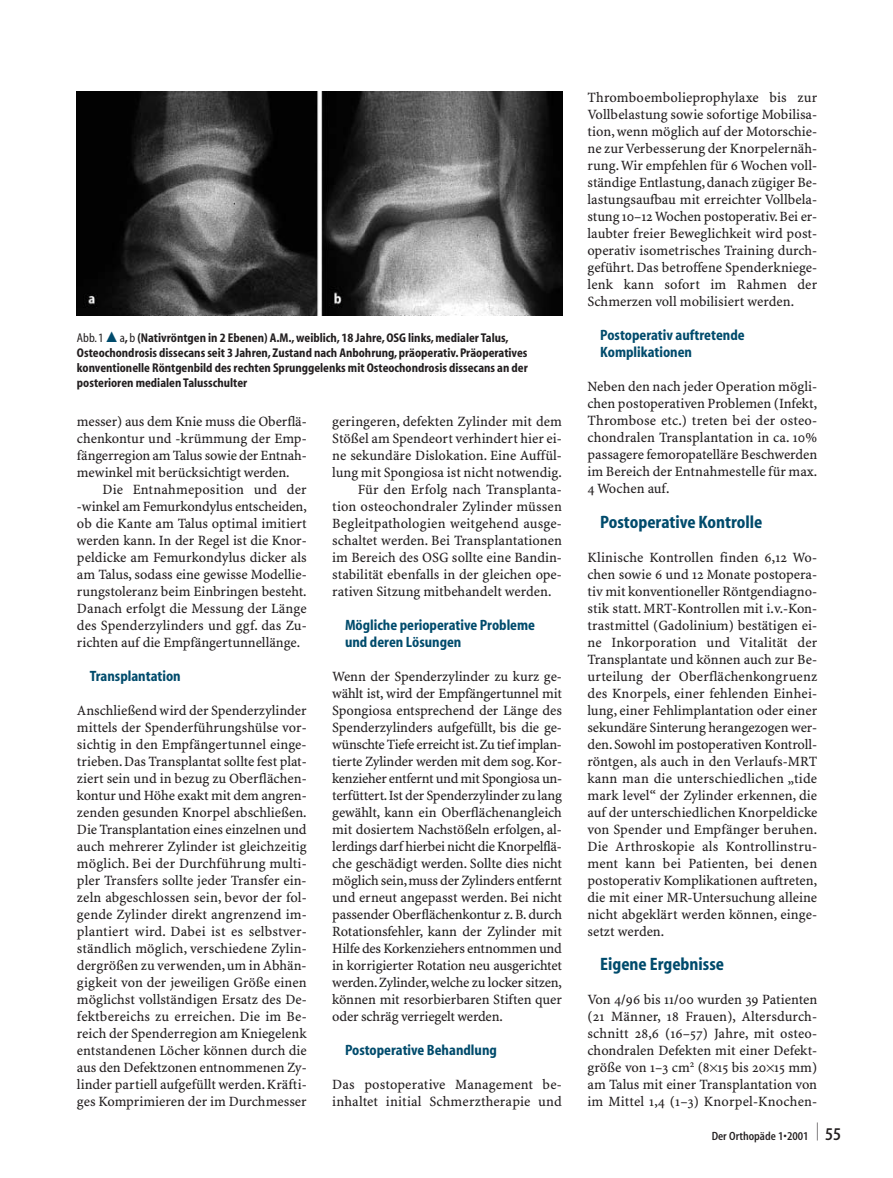
<style>
.page{position:relative;width:893px;height:1178px;background:#fff}
.page>*{position:absolute;margin:0;border:0;box-sizing:border-box;transform-origin:0 0}
.t1{font:700 condensed 18px "S Myriad";color:#004b6c}
.t2{font:700 condensed 15px/17px "S Myriad";color:#004b6c}
.t3{font:14.25px/17px "S Minion Plus";color:#231f20;text-align:justify}
.t4{font:700 condensed 12.75px/15px "S Myriad";color:#231f20}
.t5{font:600 condensed 12px "S Myriad";color:#231f20}
.s1{font-weight:400}
.s2{font-family:"Mathematical Pi Six";font-weight:400;font-stretch:normal;font-size:14.25px;color:#004b6c}
.s3{font-size:18px}
</style>
<div class="page">
<img style="left:77px;top:91px;width:485px;height:224px">
<p class="t4" style="left:77px;top:332px;width:452px"><span class="s1">Abb.1</span> <span class="s2">-</span> <span class="s1">a</span>, <span class="s1">b</span> (Nativröntgen in 2 Ebenen) A.M., weiblich, 18 Jahre, OSG links, medialer Talus, Osteochondrosis dissecans seit 3 Jahren, Zustand nach Anbohrung, präoperativ. Präoperatives konventionelle Röntgenbild des rechten Sprunggelenks mit Osteochondrosis dissecans an der posterioren medialen Talusschulter</p>
<p class="t3" style="left:77px;top:413px;width:231px">messer) aus dem Knie muss die Oberflä&shy;chenkontur und -krümmung der Emp&shy;fängerregion am Talus sowie der Entnah&shy;mewinkel mit berücksichtigt werden.</p>
<p class="t3" style="left:77px;top:481px;width:231px;text-indent:26px">Die Entnahmeposition und der -winkel am Femurkondylus entscheiden, ob die Kante am Talus optimal imitiert werden kann. In der Regel ist die Knor&shy;peldicke am Femurkondylus dicker als am Talus, sodass eine gewisse Modellie&shy;rungstoleranz beim Einbringen besteht.<br>Danach erfolgt die Messung der Länge des Spenderzylinders und ggf. das Zu&shy;richten auf die Empfängertunnellänge.</p>
<p class="t2" style="left:90px;top:669px;width:92px">Transplantation</p>
<p class="t3" style="left:77px;top:703px;width:231px">Anschließend wird der Spenderzylinder mittels der Spenderführungshülse vor&shy;sichtig in den Empfängertunnel einge&shy;trieben. Das Transplantat sollte fest plat&shy;ziert sein und in bezug zu Oberflächen&shy;kontur und Höhe exakt mit dem angren&shy;zenden gesunden Knorpel abschließen.<br>Die Transplantation eines einzelnen und auch mehrerer Zylinder ist gleichzeitig möglich. Bei der Durchführung multi&shy;pler Transfers sollte jeder Transfer ein&shy;zeln abgeschlossen sein, bevor der fol&shy;gende Zylinder direkt angrenzend im&shy;plantiert wird. Dabei ist es selbstver&shy;ständlich möglich, verschiedene Zylin&shy;dergrößen zu verwenden, um in Abhän&shy;gigkeit von der jeweiligen Größe einen möglichst vollständigen Ersatz des De&shy;fektbereichs zu erreichen. Die im Be&shy;reich der Spenderregion am Kniegelenk entstandenen Löcher können durch die aus den Defektzonen entnommenen Zy&shy;linder partiell aufgefüllt werden. Kräfti&shy;ges Komprimieren der im Durchmesser</p>
<p class="t3" style="left:332px;top:413px;width:231px">geringeren, defekten Zylinder mit dem</p>
<p class="t3" style="left:332px;top:430px;width:231px">Stößel am Spendeort verhindert hier ei-</p>
<p class="t3" style="left:332px;top:447px;width:231px">ne sekundäre Dislokation. Eine Auffül-</p>
<p class="t3" style="left:332px;top:464px;width:231px">lung mit Spongiosa ist nicht notwendig.</p>
<p class="t3" style="left:358px;top:481px;width:206px">Für den Erfolg nach Transplanta-</p>
<p class="t3" style="left:332px;top:498px;width:231px">tion osteochondraler Zylinder müssen</p>
<p class="t3" style="left:332px;top:515px;width:231px">Begleitpathologien weitgehend ausge-</p>
<p class="t3" style="left:332px;top:532px;width:231px">schaltet werden. Bei Transplantationen</p>
<p class="t3" style="left:332px;top:549px;width:231px">im Bereich des OSG sollte eine Bandin-</p>
<p class="t3" style="left:332px;top:566px;width:231px">stabilität ebenfalls in der gleichen ope-</p>
<p class="t3" style="left:332px;top:583px;width:221px">rativen Sitzung mitbehandelt werden.</p>
<p class="t2" style="left:345px;top:617px;width:191px">Mögliche perioperative Probleme und deren Lösungen</p>
<p class="t3" style="left:332px;top:669px;width:231px">Wenn der Spenderzylinder zu kurz ge&shy;wählt ist, wird der Empfängertunnel mit Spongiosa entsprechend der Länge des Spenderzylinders aufgefüllt, bis die ge&shy;wünschte Tiefe erreicht ist.Zu tief implan&shy;tierte Zylinder werden mit dem sog. Kor&shy;kenzieher entfernt und mit Spongiosa un&shy;terfüttert.Ist der Spenderzylinder zu lang gewählt, kann ein Oberflächenangleich mit dosiertem Nachstößeln erfolgen, al&shy;lerdings darf hierbei nicht die Knorpelflä&shy;che geschädigt werden. Sollte dies nicht möglich sein,muss der Zylinders entfernt und erneut angepasst werden. Bei nicht passender Oberflächenkontur z. B. durch Rotationsfehler, kann der Zylinder mit Hilfe des Korkenziehers entnommen und in korrigierter Rotation neu ausgerichtet werden.Zylinder,welche zu locker sitzen, können mit resorbierbaren Stiften quer oder schräg verriegelt werden.</p>
<p class="t2" style="left:345px;top:1043px;width:153px">Postoperative Behandlung</p>
<p class="t3" style="left:332px;top:1077px;width:231px">Das postoperative Management be&shy;inhaltet initial Schmerztherapie und</p>
<p class="t3" style="left:587px;top:90px;width:231px">Thromboembolieprophylaxe bis zur Vollbelastung sowie sofortige Mobilisa&shy;tion, wenn möglich auf der Motorschie&shy;ne zur Verbesserung der Knorpelernäh&shy;rung.Wir empfehlen für 6 Wochen voll&shy;ständige Entlastung, danach zügiger Be&shy;lastungsaufbau mit erreichter Vollbela&shy;stung 10–12 Wochen postoperativ.Bei er&shy;laubter freier Beweglichkeit wird post&shy;operativ isometrisches Training durch&shy;geführt. Das betroffene Spenderkniege&shy;lenk kann sofort im Rahmen der Schmerzen voll mobilisiert werden.</p>
<p class="t2" style="left:600px;top:328px;width:146px">Postoperativ auftretende<br>Komplikationen</p>
<p class="t3" style="left:587px;top:379px;width:231px">Neben den nach jeder Operation mögli&shy;chen postoperativen Problemen (Infekt, Thrombose etc.) treten bei der osteo&shy;chondralen Transplantation in ca. 10% passagere femoropatelläre Beschwerden im Bereich der Entnahmestelle für max.<br>4 Wochen auf.</p>
<p class="t1" style="left:600px;top:514px;width:164px">Postoperative Kontrolle</p>
<p class="t3" style="left:587px;top:549px;width:231px">Klinische Kontrollen finden 6,12 Wo&shy;chen sowie 6 und 12 Monate postopera&shy;tiv mit konventioneller Röntgendiagno&shy;stik statt. MRT-Kontrollen mit i.v.-Kon&shy;trastmittel (Gadolinium) bestätigen ei&shy;ne Inkorporation und Vitalität der Transplantate und können auch zur Be&shy;urteilung der Oberflächenkongruenz des Knorpels, einer fehlenden Einhei&shy;lung, einer Fehlimplantation oder einer sekundäre Sinterung herangezogen wer&shy;den.Sowohl im postoperativen Kontroll&shy;röntgen, als auch in den Verlaufs-MRT kann man die unterschiedlichen „tide mark level“ der Zylinder erkennen, die auf der unterschiedlichen Knorpeldicke von Spender und Empfänger beruhen.<br>Die Arthroskopie als Kontrollinstru&shy;ment kann bei Patienten, bei denen postoperativ Komplikationen auftreten, die mit einer MR-Untersuchung alleine nicht abgeklärt werden können, einge&shy;setzt werden.</p>
<p class="t1" style="left:600px;top:957px;width:125px">Eigene Ergebnisse</p>
<p class="t3" style="left:587px;top:991px;width:231px">Von 4/96 bis 11/00 wurden 39 Patienten (21 Männer, 18 Frauen), Altersdurch&shy;schnitt 28,6 (16–57) Jahre, mit osteo&shy;chondralen Defekten mit einer Defekt&shy;größe von 1–3 cm<sup>2</sup> (8 15 bis 20 15 mm) am Talus mit einer Transplantation von im Mittel 1,4 (1–3) Knorpel-Knochen-</p>
<p class="t5" style="left:711px;top:1131px;width:131px">Der Orthopäde 1•2001 <sup>|</sup> <span class="s3">55</span></p>
</div>
